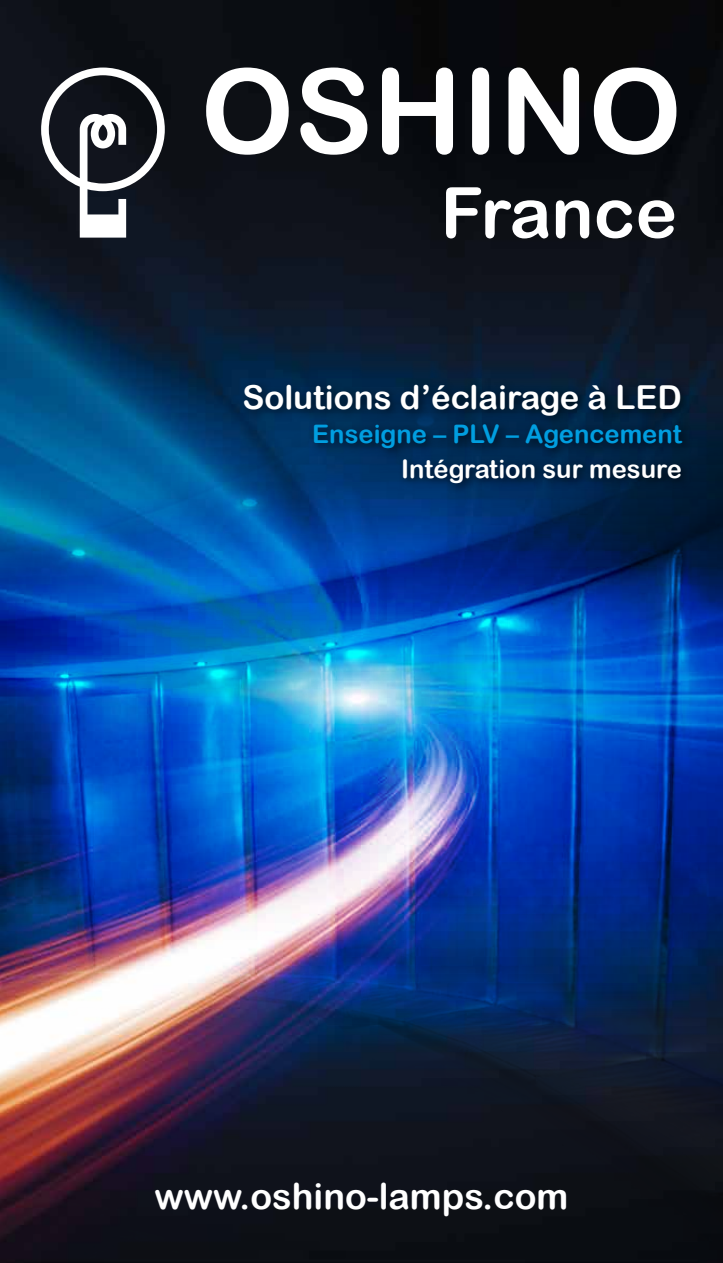
<style>
.page{position:relative;width:723px;height:1263px;background:#fff}
.page>*{position:absolute;margin:0;border:0;box-sizing:border-box;transform-origin:0 0}
.t1{font:117.75px "Arial Rounded MT Bold";color:#fff}
.t2{font:70.2px "Arial Rounded MT Bold";color:#fff}
.t3{font:36px "Arial Rounded MT Bold";color:#fff}
.t4{font:33px "Arial Rounded MT Bold";color:#fff}
.t5{font:25.5px "Arial Rounded MT Bold";color:#009ee0}
.t6{font:25.5px "Arial Rounded MT Bold";color:#fff}
</style>
<div class="page">
<img style="left:0;top:0;width:723px;height:394px">
<svg style="left:41px;top:68px;width:124px;height:170px"></svg>
<img style="left:0;top:394px;width:723px;height:869px">
<div style="left:238px;top:379px;width:456px;height:116px;background:#000;opacity:.65"></div>
<h1 class="t1" style="left:201px;top:42px;width:482px">OSHINO</h1>
<h2 class="t2" style="left:441px;top:171px;width:238px">France</h2>
<p class="t4" style="left:242px;top:378px;width:441px">Solutions d’éclairage à LED</p>
<p class="t5" style="left:312px;top:419px;width:371px">Enseigne – PLV – Agencement</p>
<p class="t6" style="left:401px;top:454px;width:282px">Intégration sur mesure</p>
<p class="t3" style="left:155px;top:1174px;width:415px">www.oshino-lamps.com</p>
</div>
